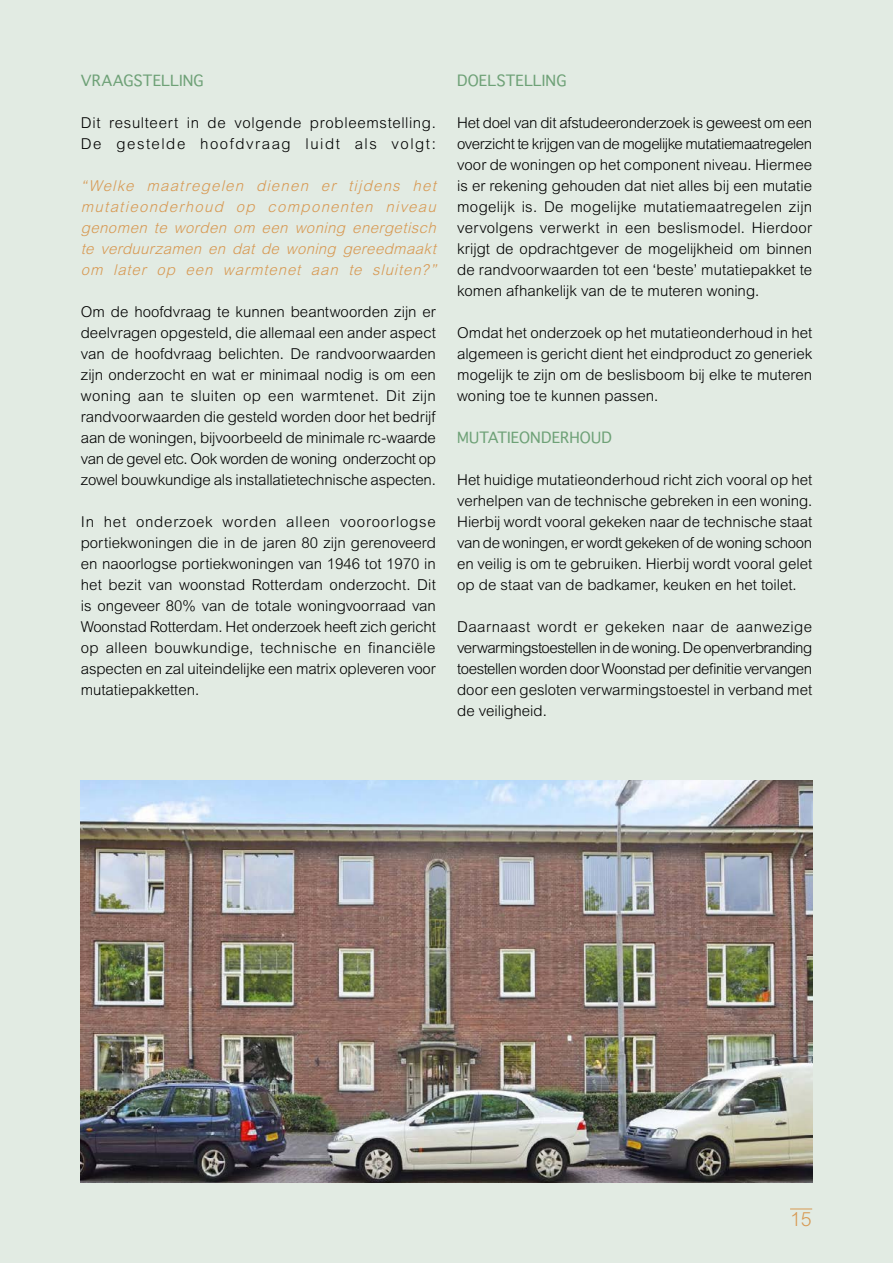
<style>
.page{position:relative;width:893px;height:1263px;background:#e2ebe3}
.page>*{position:absolute;margin:0;border:0;box-sizing:border-box;transform-origin:0 0}
.t1{font:300 19.5px "Arial MT Std";color:#d79953}
.t2{font:300 15px/21px "Arial MT Std";color:#000;text-align:justify}
.t3{font:italic 300 15px/21px "Arial MT Std";color:#d79953;text-align:justify}
.t4{font:300 15px/21px "Arial MT Std";letter-spacing:.05em;color:#000}
.t5{font:15px "Sathu";letter-spacing:.01em;color:#6ea177}
</style>
<div class="page">
<svg style="left:790px;top:1209px;width:22px;height:1px"></svg>
<img style="left:81px;top:780px;width:731px;height:402px">
<p class="t5" style="left:81px;top:68px;width:124px">VRAAGSTELLING</p>
<p class="t4" style="left:81px;top:112px;width:357px">Dit resulteert in de volgende probleemstelling.<br>De gestelde hoofdvraag luidt als volgt:</p>
<p class="t3" style="left:81px;top:175px;width:360px">“Welke maatregelen dienen er tijdens het mutatieonderhoud op componenten niveau genomen te worden om een woning energetisch te verduurzamen en dat de woning gereedmaakt om later op een warmtenet aan te sluiten?”</p>
<p class="t2" style="left:81px;top:301px;width:357px">Om de hoofdvraag te kunnen beantwoorden zijn er deelvragen opgesteld, die allemaal een ander aspect van de hoofdvraag belichten. De randvoorwaarden zijn onderzocht en wat er minimaal nodig is om een woning aan te sluiten op een warmtenet. Dit zijn randvoorwaarden die gesteld worden door het bedrijf aan de woningen, bijvoorbeeld de minimale rc-waarde van de gevel etc. Ook worden de woning onderzocht op zowel bouwkundige als installatietechnische aspecten.</p>
<p class="t2" style="left:81px;top:511px;width:357px">In het onderzoek worden alleen vooroorlogse portiekwoningen die in de jaren 80 zijn gerenoveerd en naoorlogse portiekwoningen van 1946 tot 1970 in het bezit van woonstad Rotterdam onderzocht. Dit is ongeveer 80% van de totale woningvoorraad van Woonstad Rotterdam. Het onderzoek heeft zich gericht op alleen bouwkundige, technische en financiële aspecten en zal uiteindelijke een matrix opleveren voor mutatiepakketten.</p>
<p class="t5" style="left:457px;top:68px;width:111px">DOELSTELLING</p>
<p class="t2" style="left:457px;top:112px;width:357px">Het doel van dit afstudeeronderzoek is geweest om een overzicht te krijgen van de mogelijke mutatiemaatregelen voor de woningen op het component niveau. Hiermee is er rekening gehouden dat niet alles bij een mutatie mogelijk is. De mogelijke mutatiemaatregelen zijn vervolgens verwerkt in een beslismodel. Hierdoor krijgt de opdrachtgever de mogelijkheid om binnen de randvoorwaarden tot een ‘beste’ mutatiepakket te komen afhankelijk van de te muteren woning.</p>
<p class="t2" style="left:457px;top:322px;width:357px">Omdat het onderzoek op het mutatieonderhoud in het algemeen is gericht dient het eindproduct zo generiek mogelijk te zijn om de beslisboom bij elke te muteren woning toe te kunnen passen.</p>
<p class="t5" style="left:457px;top:425px;width:156px">MUTATIEONDERHOUD</p>
<p class="t2" style="left:457px;top:469px;width:357px">Het huidige mutatieonderhoud richt zich vooral op het verhelpen van de technische gebreken in een woning.<br>Hierbij wordt vooral gekeken naar de technische staat van de woningen, er wordt gekeken of de woning schoon en veilig is om te gebruiken. Hierbij wordt vooral gelet op de staat van de badkamer, keuken en het toilet.</p>
<p class="t2" style="left:457px;top:616px;width:357px">Daarnaast wordt er gekeken naar de aanwezige verwarmingstoestellen in de woning. De openverbranding toestellen worden door Woonstad per definitie vervangen door een gesloten verwarmingstoestel in verband met de veiligheid.</p>
<h1 class="t1" style="left:790px;top:1208px;width:23px">15</h1>
</div>
